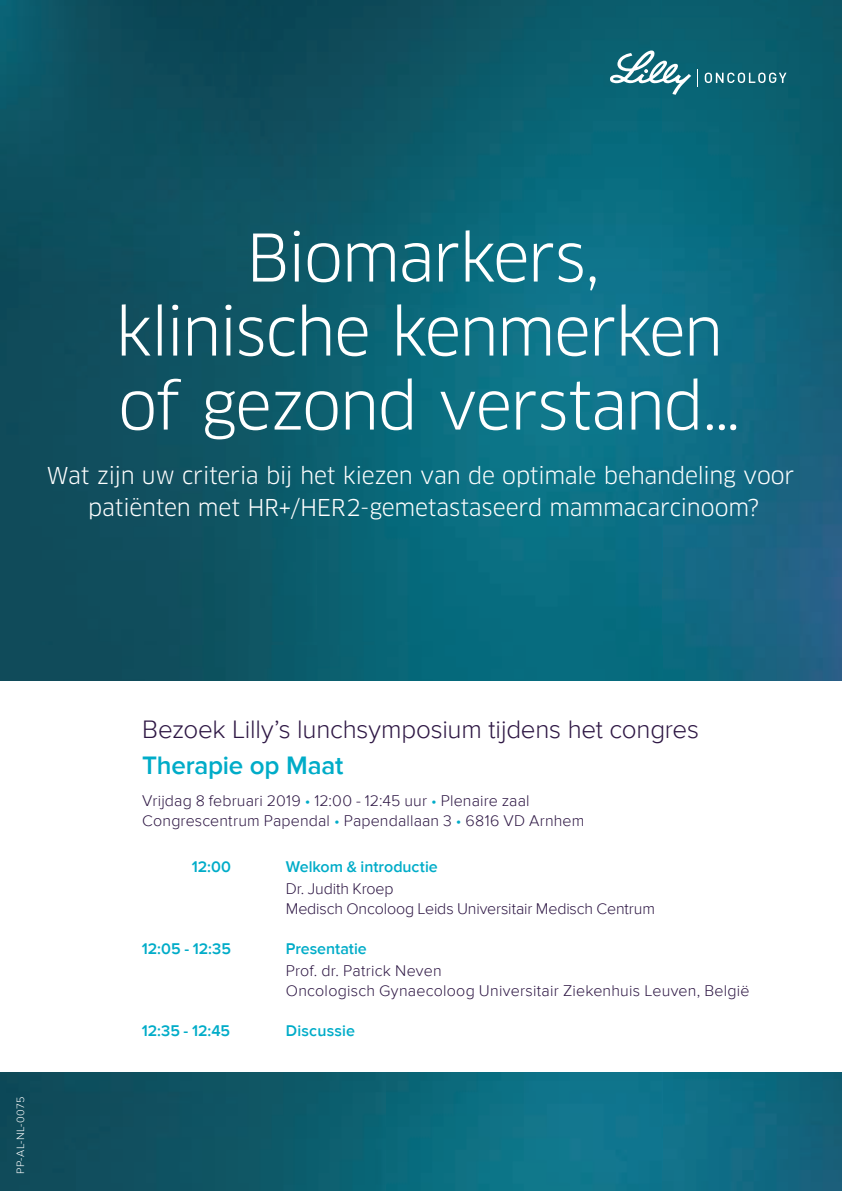
<style>
.page{position:relative;width:842px;height:1191px;background:#fff}
.page>*{position:absolute;margin:0;border:0;box-sizing:border-box;transform-origin:0 0}
.t1{font:64px/74px "Clan Pro";letter-spacing:-.03em;color:#fff;text-align:center}
.t2{font:300 26px "Proxima Nova";letter-spacing:-.01em;color:#2e1744}
.t3{font:600 26px "Proxima Nova";letter-spacing:-.01em;color:#00acc8}
.t4{font:22.6px/31.8px "Clan Pro";letter-spacing:-.015em;color:#fff;text-align:center}
.t5{font:300 16px/20px "Proxima Nova";letter-spacing:.01em;color:#2e1744}
.t6{font:600 16px "Proxima Nova";color:#00acc8}
.t7{font:300 16px/20px "Proxima Nova";letter-spacing:-.01em;color:#2e1744}
.t8{font:300 11px "Proxima Nova";letter-spacing:.035em;color:#fff}
.s1{color:#00acc8}
</style>
<div class="page">
<img style="left:0;top:0;width:842px;height:1191px">
<div style="left:0;top:681px;width:842px;height:390px;background:#fff"></div>
<svg style="left:610px;top:50px;width:81px;height:45px"></svg>
<svg style="left:705px;top:73px;width:81px;height:10px"></svg>
<svg style="left:697px;top:69px;width:1px;height:18px"></svg>
<h1 class="t1" style="left:115px;top:221px;width:627px">Biomarkers, klinische kenmerken of gezond verstand…</h1>
<h3 class="t4" style="left:46px;top:460px;width:750px">Wat zijn uw criteria bij het kiezen van de optimale behandeling voor patiënten met HR+/HER2-gemetastaseerd mammacarcinoom?</h3>
<p class="t8" style="left:14px;top:1174px;width:78px;rotate:-90deg">PP-AL-NL-0075</p>
<h2 class="t2" style="left:142px;top:714px;width:558px">Bezoek Lilly’s lunchsymposium tijdens het congres</h2>
<h2 class="t3" style="left:142px;top:750px;width:203px">Therapie op Maat</h2>
<p class="t5" style="left:142px;top:791px;width:444px">Vrijdag 8 februari 2019 <span class="s1">•</span> 12:00 - 12:45 uur <span class="s1">•</span> Plenaire zaal<br>Congrescentrum Papendal <span class="s1">•</span> Papendallaan 3 <span class="s1">•</span> 6816 VD Arnhem</p>
<p class="t6" style="left:192px;top:857px;width:41px">12:00</p>
<p class="t6" style="left:286px;top:857px;width:154px">Welkom &amp; introductie</p>
<p class="t7" style="left:286px;top:878px;width:371px">Dr. Judith Kroep<br>Medisch Oncoloog Leids Universitair Medisch Centrum</p>
<p class="t6" style="left:142px;top:939px;width:91px">12:05 - 12:35</p>
<p class="t6" style="left:286px;top:939px;width:83px">Presentatie</p>
<p class="t5" style="left:286px;top:960px;width:465px">Prof. dr. Patrick Neven<br>Oncologisch Gynaecoloog Universitair Ziekenhuis Leuven, België</p>
<p class="t6" style="left:142px;top:1021px;width:90px">12:35 - 12:45</p>
<p class="t6" style="left:286px;top:1021px;width:71px">Discussie</p>
</div>
